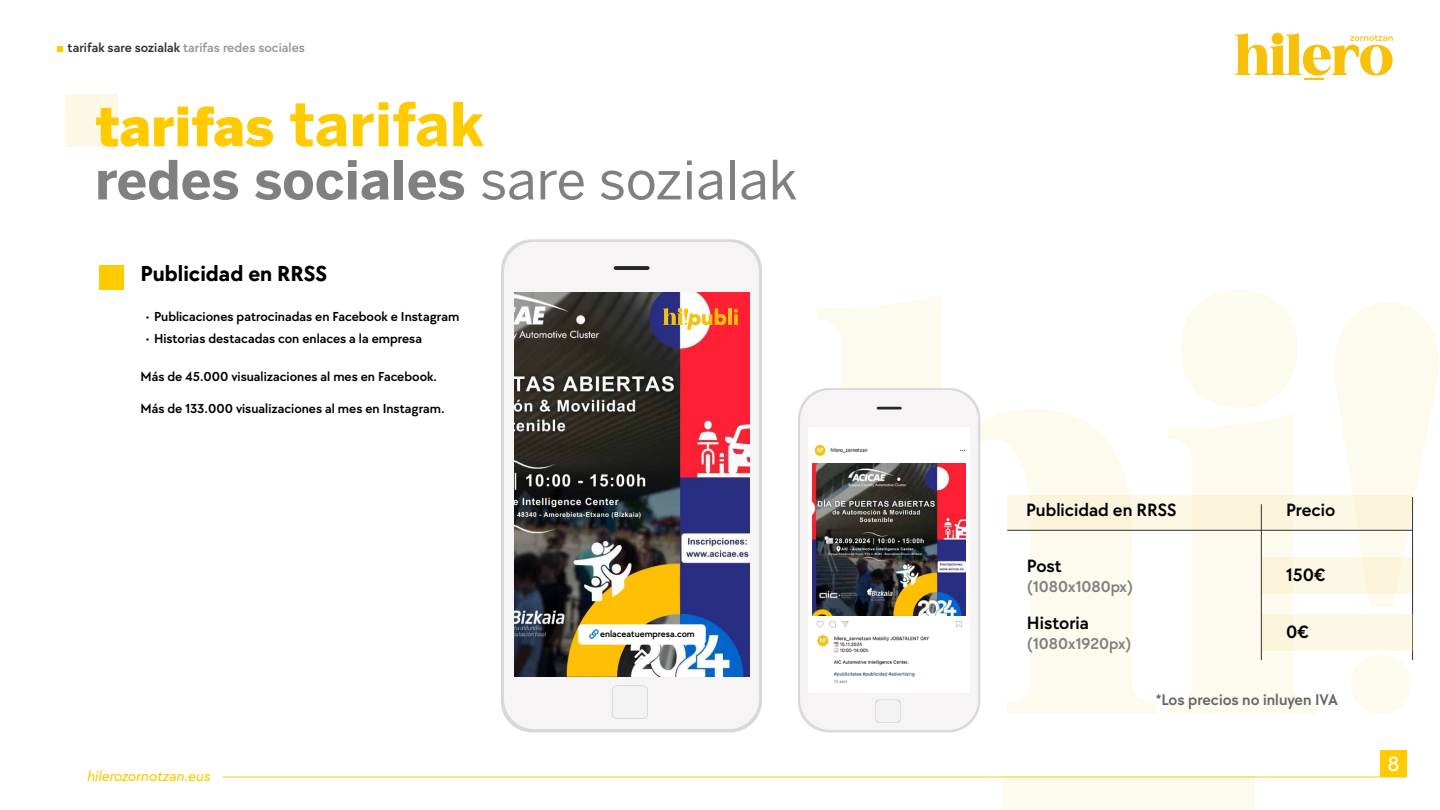
<style>
.page{position:relative;width:1440px;height:810px;background:#fff}
.page>*{position:absolute;margin:0;border:0;box-sizing:border-box;transform-origin:0 0}
.t1{font:700 53.47px/53.2px "Benton Sans";color:#808080}
.t2{font:700 22.5px "TT Chocolates Trl";color:#000}
.t3{font:500 21.75px "TT Chocolates Trl";color:#fff}
.t4{font:600 18.45px "TT Chocolates Trl";color:#000}
.t5{font:600 16.27px "TT Chocolates Trl";color:#808080}
.t6{font:600 15.98px "TT Chocolates Trl";color:#666}
.t7{font:italic 500 15px "TT Chocolates Trl";color:#ffca00}
.t8{font:600 13.5px "TT Chocolates Trl";color:#000}
.t9{font:600 13.5px "TT Chocolates Trl";color:#999}
.t10{font:600 9.45px "TT Chocolates Trl";color:#000}
.s1{color:#333}
.s2{font-weight:900;color:#ffca00}
.s3{font-size:59.78px;color:#ffca00}
.s4{font-weight:400;font-size:53.62px}
</style>
<div class="page">
<div style="left:1002px;top:776px;width:252px;height:32px;background:#fdfaee"></div>
<svg style="left:817px;top:296px;width:339px;height:418px"></svg>
<svg style="left:1168px;top:290px;width:149px;height:424px;fill:#fdfaee"></svg>
<svg style="left:1319px;top:303px;width:120px;height:411px;fill:#fdfaee"></svg>
<div style="left:501px;top:239px;width:261px;height:493px;background:#d8d8d8;border-radius:31px"></div>
<div style="left:504px;top:242px;width:255px;height:487px;background:#f6f4f4;border-radius:30px"></div>
<svg style="left:614px;top:266px;width:36px;height:4px"></svg>
<svg style="left:612px;top:685px;width:36px;height:34px"></svg>
<div style="left:613px;top:686px;width:34px;height:32px;background:#f3f3f3;border-radius:4px"></div>
<img style="left:514px;top:293px;width:236px;height:383px">
<div style="left:99px;top:265px;width:25px;height:25px;background:#ffca00"></div>
<div style="left:1007px;top:495px;width:405px;height:35px;background:#fbf4da"></div>
<div style="left:1262px;top:558px;width:150px;height:36px;background:#fdf7e6"></div>
<hr style="left:1261px;top:504px;width:1px;height:156px;background:#333">
<hr style="left:1412px;top:497px;width:1px;height:163px;background:#333">
<hr style="left:1007px;top:530px;width:405px;height:1px;background:#333">
<div style="left:1262px;top:615px;width:150px;height:36px;background:#fdf7e6"></div>
<div style="left:1380px;top:750px;width:27px;height:27px;background:#ffca00"></div>
<hr style="left:223px;top:777px;width:1184px;height:1px;background:#ffca00">
<div style="left:65px;top:94px;width:53px;height:53px;background:#fdf7e6"></div>
<svg style="left:58px;top:46px;width:5px;height:5px"></svg>
<svg style="left:1236px;top:33px;width:157px;height:47px"></svg>
<svg style="left:663px;top:307px;width:63px;height:23px"></svg>
<hr style="left:728px;top:309px;width:4px;height:16px;background:#f6c108">
<svg style="left:734px;top:309px;width:4px;height:16px"></svg>
<div style="left:578px;top:624px;width:128px;height:21px;background:#fff;border-radius:4px"></div>
<svg style="left:589px;top:629px;width:10px;height:10px"></svg>
<svg style="left:634px;top:649px;width:16px;height:16px"></svg>
<div style="left:798px;top:388px;width:182px;height:344px;background:#d8d8d8;border-radius:31px"></div>
<div style="left:800px;top:390px;width:178px;height:340px;background:#f6f4f4;border-radius:30px"></div>
<div style="left:808px;top:427px;width:162px;height:266px;background:#fff"></div>
<svg style="left:877px;top:407px;width:25px;height:3px"></svg>
<svg style="left:875px;top:700px;width:26px;height:23px"></svg>
<div style="left:876px;top:700px;width:24px;height:23px;background:#f3f3f3;border-radius:4px"></div>
<img style="left:813px;top:463px;width:152px;height:153px">
<img style="left:814px;top:444px;width:152px;height:12px">
<img style="left:816px;top:620px;width:146px;height:63px">
<p class="t9" style="left:68px;top:39px;width:239px"><span class="s1">tarifak sare sozialak</span> tarifas redes sociales</p>
<h1 class="t1" style="left:95px;top:99px;width:704px"><span class="s2">tarifas</span> <span class="s3">tarifak<br></span>redes sociales <span class="s4">sare sozialak</span></h1>
<h2 class="t2" style="left:141px;top:257px;width:188px">Publicidad en RRSS</h2>
<p class="t8" style="left:145px;top:307px;width:316px">• Publicaciones patrocinadas en Facebook e Instagram</p>
<p class="t8" style="left:145px;top:329px;width:278px">• Historias destacadas con enlaces a la empresa</p>
<p class="t8" style="left:141px;top:367px;width:298px">Más de 45.000 visualizaciones al mes en Facebook.</p>
<p class="t8" style="left:141px;top:400px;width:306px">Más de 133.000 visualizaciones al mes en Instagram.</p>
<p class="t7" style="left:87px;top:765px;width:125px">hilerozornotzan.eus</p>
<p class="t10" style="left:600px;top:627px;width:96px">enlaceatuempresa.com</p>
<h3 class="t4" style="left:1026px;top:497px;width:152px">Publicidad en RRSS</h3>
<h3 class="t4" style="left:1286px;top:497px;width:51px">Precio</h3>
<h3 class="t4" style="left:1027px;top:553px;width:37px">Post</h3>
<p class="t5" style="left:1027px;top:575px;width:108px">(1080x1080px)</p>
<h3 class="t4" style="left:1027px;top:610px;width:63px">Historia</h3>
<p class="t5" style="left:1027px;top:632px;width:106px">(1080x1920px)</p>
<h3 class="t4" style="left:1286px;top:562px;width:41px">150€</h3>
<h3 class="t4" style="left:1286px;top:619px;width:24px">0€</h3>
<p class="t6" style="left:1156px;top:688px;width:184px">*Los precios no inluyen IVA</p>
<h3 class="t3" style="left:1387px;top:749px;width:14px">8</h3>
</div>
